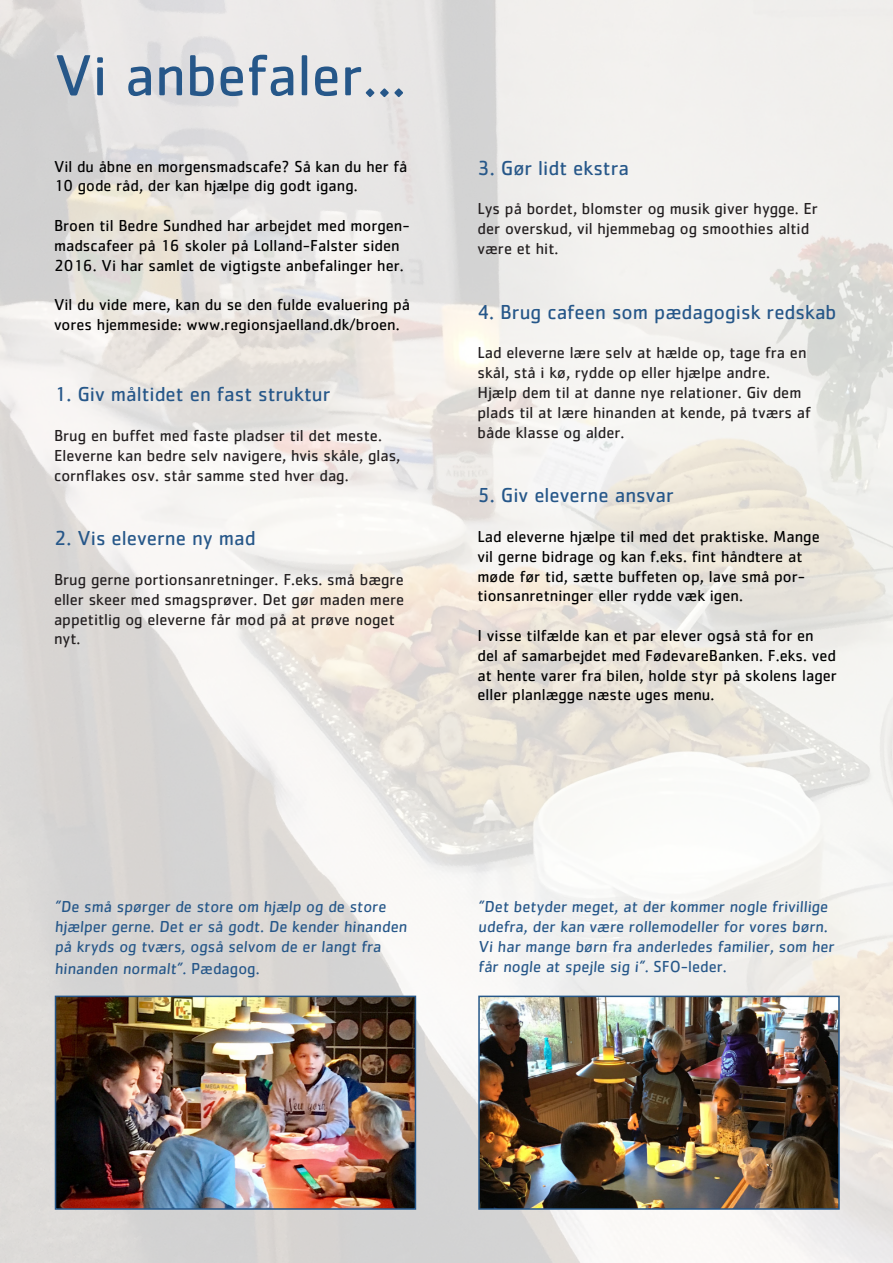
<style>
.page{position:relative;width:893px;height:1263px;background:#fff}
.page>*{position:absolute;margin:0;border:0;box-sizing:border-box;transform-origin:0 0}
.t1{font:60px "Cachet Std";color:#265789}
.t2{font:21px "Cachet Std";color:#265789}
.t3{font:16.5px/19.8px "Cachet Std";color:#000}
.t4{font:16.5px/19.8px "Cachet Std";color:#231f20}
.t5{font:16.5px/19.8px "Cachet Std";color:#265789}
</style>
<div class="page">
<img style="left:0;top:0;width:893px;height:1263px">
<img style="left:58px;top:998px;width:355px;height:209px">
<div style="left:55px;top:995px;width:361px;height:215px;border:2px solid #265789"></div>
<img style="left:481px;top:998px;width:356px;height:209px">
<div style="left:478px;top:995px;width:362px;height:215px;border:2px solid #265789"></div>
<p class="t1" style="left:54px;top:40px;width:353px">Vi anbefaler...</p>
<p class="t3" style="left:54px;top:156px;width:355px">Vil du åbne en morgensmadscafe? Så kan du her få<br>10 gode råd, der kan hjælpe dig godt igang.</p>
<p class="t3" style="left:54px;top:215px;width:357px">Broen til Bedre Sundhed har arbejdet med morgen&shy;madscafeer på 16 skoler på Lolland-Falster siden<br>2016. Vi har samlet de vigtigste anbefalinger her.</p>
<p class="t3" style="left:54px;top:295px;width:358px">Vil du vide mere, kan du se den fulde evaluering på vores hjemmeside: www.regionsjaelland.dk/broen.</p>
<p class="t2" style="left:54px;top:382px;width:278px">1. Giv måltidet en fast struktur</p>
<p class="t4" style="left:54px;top:425px;width:348px">Brug en buffet med faste pladser til det meste.<br>Eleverne kan bedre selv navigere, hvis skåle, glas, cornflakes osv. står samme sted hver dag.</p>
<p class="t2" style="left:54px;top:526px;width:203px">2. Vis eleverne ny mad</p>
<p class="t4" style="left:54px;top:569px;width:352px">Brug gerne portionsanretninger. F.eks. små bægre eller skeer med smagsprøver. Det gør maden mere appetitlig og eleverne får mod på at prøve noget nyt.</p>
<p class="t2" style="left:477px;top:155px;width:153px">3. Gør lidt ekstra</p>
<p class="t4" style="left:477px;top:199px;width:342px">Lys på bordet, blomster og musik giver hygge. Er der overskud, vil hjemmebag og smoothies altid være et hit.</p>
<p class="t2" style="left:477px;top:299px;width:360px">4. Brug cafeen som pædagogisk redskab</p>
<p class="t4" style="left:477px;top:343px;width:331px">Lad eleverne lære selv at hælde op, tage fra en skål, stå i kø, rydde op eller hjælpe andre.</p>
<p class="t4" style="left:477px;top:382px;width:335px">Hjælp dem til at danne nye relationer. Giv dem plads til at lære hinanden at kende, på tværs af både klasse og alder.</p>
<p class="t2" style="left:477px;top:483px;width:198px">5. Giv eleverne ansvar</p>
<p class="t3" style="left:477px;top:526px;width:344px">Lad eleverne hjælpe til med det praktiske. Mange vil gerne bidrage og kan f.eks. fint håndtere at møde før tid, sætte buffeten op, lave små por&shy;tionsanretninger eller rydde væk igen.</p>
<p class="t3" style="left:477px;top:625px;width:361px">I visse tilfælde kan et par elever også stå for en del af samarbejdet med FødevareBanken. F.eks. ved at hente varer fra bilen, holde styr på skolens lager eller planlægge næste uges menu.</p>
<p class="t5" style="left:55px;top:897px;width:355px">”De små spørger de store om hjælp og de store hjælper gerne. Det er så godt. De kender hinanden på kryds og tværs, også selvom de er langt fra</p>
<p class="t5" style="left:55px;top:958px;width:206px">hinanden normalt”. Pædagog.</p>
<p class="t5" style="left:478px;top:897px;width:359px">”Det betyder meget, at der kommer nogle frivillige udefra, der kan være rollemodeller for vores børn.<br>Vi har mange børn fra anderledes familier, som her får nogle at spejle sig i”. SFO-leder.</p>
</div>
